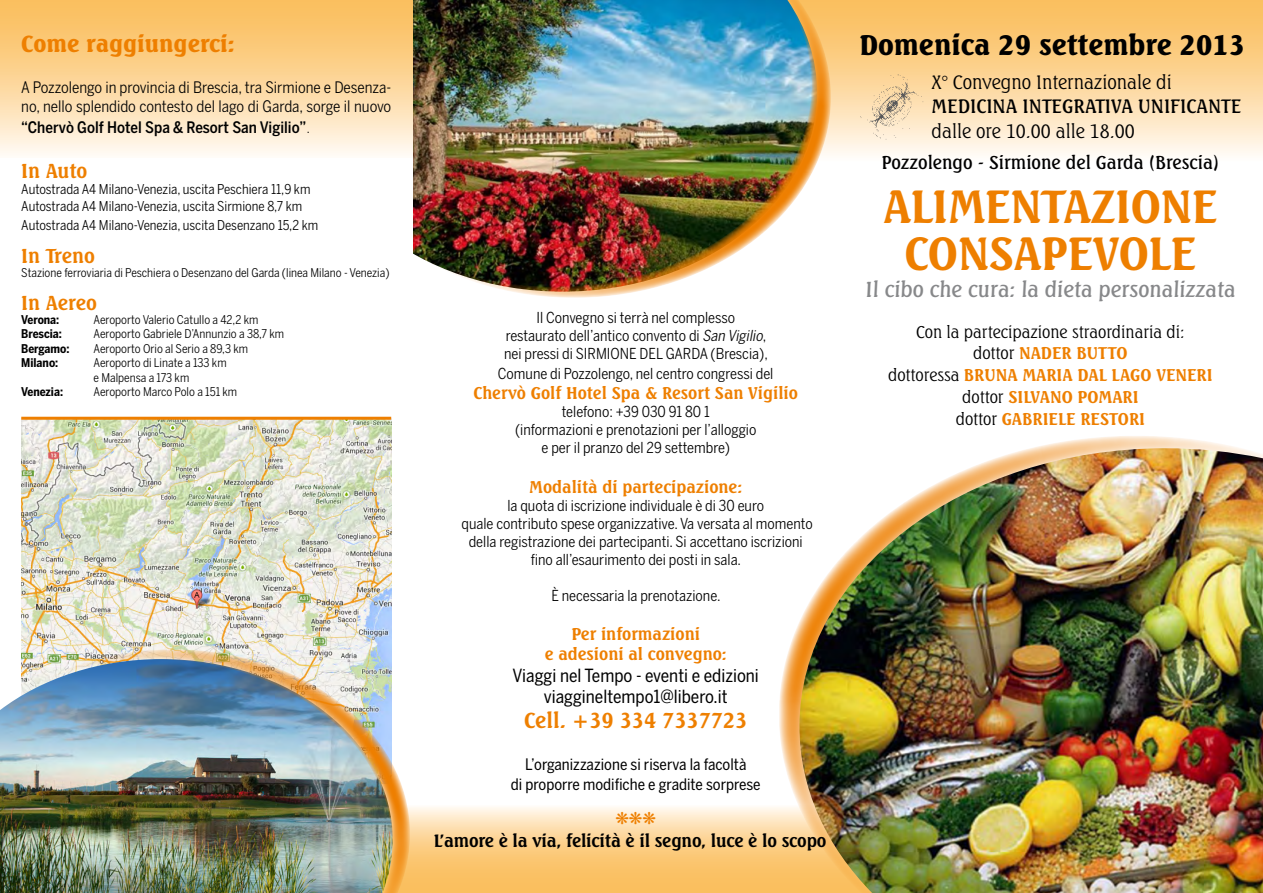
<style>
.page{position:relative;width:1263px;height:893px;background:#fff}
.page>*{position:absolute;margin:0;border:0;box-sizing:border-box;transform-origin:0 0}
.t1{font:700 45px/46.7px "Seagull BT";letter-spacing:-.01em;color:#ee7f00;text-align:center}
.t2{font:800 27.3px "Seagull BT";color:#000}
.t3{font:800 22.5px "Seagull BT";color:#ee7f00}
.t4{font:500 21px "Seagull BT";color:#87888a}
.t5{font:700 21px "Seagull BT";color:#ee7f00}
.t6{font:700 19.5px "Seagull BT";color:#ee7f00}
.t7{font:300 18.75px "Seagull BT";color:#000}
.t8{font:500 18.75px "Seagull BT";color:#000}
.t9{font:18px/21.6px "Benton Sans Cond";color:#000;text-align:center}
.t10{font:500 18px "Seagull BT";color:#000}
.t11{font:700 17.25px "Seagull BT";letter-spacing:-.01em;color:#000}
.t12{font:17.25px "Zapf Dingbats ITC";color:#ee7f00}
.t13{font:300 16.5px/21.9px "Seagull BT";color:#000;text-align:center}
.t14{font:700 16.5px/19.8px "Seagull BT";color:#ee7f00;text-align:center}
.t15{font:15.75px/18.9px "Benton Sans Cond";color:#000}
.t16{font:15.75px/19.8px "Benton Sans Cond";color:#000;text-align:center}
.t17{font:500 15.75px "Benton Sans Cond";color:#000}
.t18{font:15px/18px "Benton Sans Cond";color:#000;text-align:center}
.t19{font:13.5px/16.2px "Benton Sans Cond";color:#000}
.t20{font:12px/14.4px "Benton Sans Cond";color:#000}
.t21{font:700 12px "Benton Sans Cond";color:#000}
.s1{font-weight:300}
.s2{font-weight:700;color:#ee7f00}
.s3{font-style:italic}
</style>
<div class="page">
<img style="left:21px;top:420px;width:370px;height:239px">
<div style="left:0;top:0;width:1263px;height:170px;background:linear-gradient(to bottom,#fab84e,#fffdfb)"></div>
<svg style="left:410px;top:807px;width:369px;height:86px;background:#fbd18d"></svg>
<img style="left:859px;top:74px;width:68px;height:65px">
<img style="left:412px;top:0;width:419px;height:298px">
<svg style="left:779px;top:436px;width:459px;height:457px"></svg>
<img style="left:799px;top:448px;width:464px;height:445px">
<div style="left:0;top:0;width:412px;height:170px;background:linear-gradient(to bottom,#fab950,#fffbf8)"></div>
<div style="left:0;top:158px;width:412px;height:141px;background:#fff"></div>
<hr style="left:21px;top:417px;width:370px;height:3px;background:#ee7f00">
<img style="left:0;top:659px;width:25px;height:234px">
<img style="left:25px;top:649px;width:385px;height:244px">
<h3 class="t3" style="left:21px;top:29px;width:215px">Come raggiungerci:</h3>
<h2 class="t2" style="left:859px;top:27px;width:387px">Domenica 29 settembre 2013</h2>
<p class="t15" style="left:21px;top:77px;width:371px">A Pozzolengo in provincia di Brescia, tra Sirmione e Desenza&shy;no, nello splendido contesto del lago di Garda, sorge il nuovo</p>
<p class="t17" style="left:21px;top:118px;width:290px">“Chervò Golf Hotel Spa &amp; Resort San Vigilio”<span class="s1">.</span></p>
<h3 class="t6" style="left:21px;top:158px;width:68px">In Auto</h3>
<p class="t19" style="left:21px;top:181px;width:291px">Autostrada A4 Milano-Venezia, uscita Peschiera 11,9 km<br>Autostrada A4 Milano-Venezia, uscita Sirmione 8,7 km</p>
<p class="t19" style="left:21px;top:217px;width:299px">Autostrada A4 Milano-Venezia, uscita Desenzano 15,2 km</p>
<h3 class="t6" style="left:21px;top:243px;width:75px">In Treno</h3>
<p class="t20" style="left:21px;top:266px;width:370px">Stazione ferroviaria di Peschiera o Desenzano del Garda (linea Milano - Venezia)</p>
<h3 class="t6" style="left:21px;top:290px;width:77px">In Aereo</h3>
<p class="t21" style="left:21px;top:313px;width:40px">Verona:</p>
<p class="t20" style="left:94px;top:312px;width:166px">Aeroporto Valerio Catullo a 42,2 km</p>
<p class="t21" style="left:21px;top:327px;width:42px">Brescia:</p>
<p class="t20" style="left:94px;top:327px;width:192px">Aeroporto Gabriele D’Annunzio a 38,7 km</p>
<p class="t21" style="left:21px;top:341px;width:50px">Bergamo:</p>
<p class="t20" style="left:94px;top:341px;width:156px">Aeroporto Orio al Serio a 89,3 km</p>
<p class="t21" style="left:21px;top:356px;width:39px">Milano:</p>
<p class="t20" style="left:94px;top:356px;width:135px">Aeroporto di Linate a 133 km e Malpensa a 173 km</p>
<p class="t21" style="left:21px;top:385px;width:43px">Venezia:</p>
<p class="t20" style="left:94px;top:384px;width:145px">Aeroporto Marco Polo a 151 km</p>
<p class="t7" style="left:932px;top:70px;width:242px">X° Convegno Internazionale di</p>
<p class="t8" style="left:932px;top:94px;width:311px">MEDICINA INTEGRATIVA UNIFICANTE</p>
<p class="t7" style="left:932px;top:119px;width:205px">dalle ore 10.00 alle 18.00</p>
<p class="t10" style="left:881px;top:151px;width:340px">Pozzolengo - Sirmione del Garda (Brescia)</p>
<h1 class="t1" style="left:883px;top:182px;width:336px">ALIMENTAZIONE<br>CONSAPEVOLE</h1>
<h3 class="t4" style="left:865px;top:275px;width:373px">Il cibo che cura: la dieta personalizzata</h3>
<p class="t13" style="left:888px;top:320px;width:326px">Con la partecipazione straordinaria di:<br>dottor <span class="s2">NADER BUTTO<br></span>dottoressa <span class="s2">BRUNA MARIA DAL LAGO VENERI </span>dottor <span class="s2">SILVANO POMARI<br></span>dottor <span class="s2">GABRIELE RESTORI</span></p>
<p class="t18" style="left:504px;top:309px;width:265px">Il Convegno si terrà nel complesso<br>restaurato dell’antico convento di <span class="s3">San Vigilio</span>, nei pressi di SIRMIONE DEL GARDA (Brescia),</p>
<p class="t18" style="left:498px;top:365px;width:277px">Comune di Pozzolengo, nel centro congressi del</p>
<p class="t14" style="left:474px;top:383px;width:326px">Chervò Golf Hotel Spa &amp; Resort San Vigilio</p>
<p class="t18" style="left:515px;top:402px;width:243px">telefono: +39 030 91 80 1<br>(informazioni e prenotazioni per l’alloggio e per il pranzo del 29 settembre)</p>
<p class="t14" style="left:529px;top:476px;width:214px">Modalità di partecipazione:</p>
<p class="t18" style="left:461px;top:496px;width:353px">la quota di iscrizione individuale è di 30 euro<br>quale contributo spese organizzative. Va versata al momento della registrazione dei partecipanti. Si accettano iscrizioni fino all’esaurimento dei posti in sala.</p>
<p class="t18" style="left:551px;top:586px;width:171px">È necessaria la prenotazione.</p>
<p class="t14" style="left:545px;top:624px;width:183px">Per informazioni<br>e adesioni al convegno:</p>
<p class="t9" style="left:512px;top:664px;width:248px">Viaggi nel Tempo - eventi e edizioni viaggineltempo1@libero.it</p>
<h3 class="t5" style="left:524px;top:707px;width:225px">Cell. +39 334 7337723</h3>
<p class="t16" style="left:511px;top:754px;width:251px">L’organizzazione si riserva la facoltà<br>di proporre modifiche e gradite sorprese</p>
<p class="t12" style="left:616px;top:810px;width:42px">❋❋❋</p>
<p class="t11" style="left:434px;top:829px;width:394px">L’amore è la via, felicità è il segno, luce è lo scopo</p>
</div>
